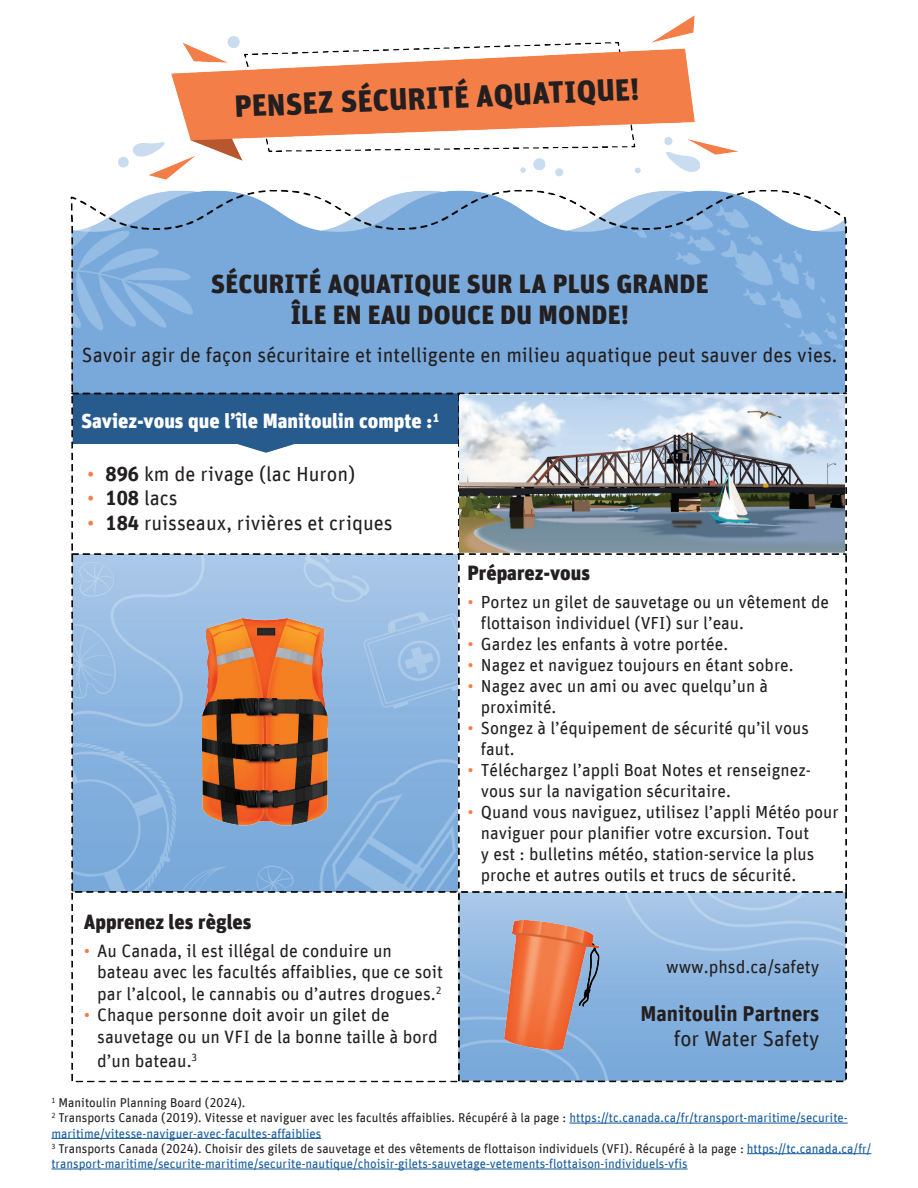
<style>
.page{position:relative;width:918px;height:1188px;background:#fff}
.page>*{position:absolute;margin:0;border:0;box-sizing:border-box;transform-origin:0 0}
.t1{font:900 30.45px "Unit Pro";color:#231f20}
.t2{font:900 26.25px/31.5px "Unit Pro";letter-spacing:.01em;color:#231f20;text-align:center}
.t3{font:700 21.6px "Unit Pro";color:#231f20}
.t4{font:21.6px "Unit Pro";color:#231f20}
.t5{font:20.4px "Unit Pro";color:#231f20}
.t6{font:900 20.4px "Unit Pro";color:#fff}
.t7{font:900 20.4px "Unit Pro";color:#231f20}
.t8{font:18px/21.6px "Unit Pro";color:#231f20}
.t9{font:17.4px/21px "Unit Pro";color:#231f20}
.t10{font:12.75px/15.3px "Unit Pro";color:#175d9e}
.t11{font:12.75px "Unit Pro";color:#231f20}
.s1{color:#f47d48}
.s2{font-weight:700}
.s3{color:#231f20}
</style>
<div class="page">
<img style="left:69px;top:15px;width:777px;height:1140px">
<img style="left:459px;top:396px;width:386px;height:157px">
<img style="left:202px;top:619px;width:125px;height:206px">
<img style="left:504px;top:921px;width:95px;height:128px">
<hr style="left:569px;top:1123px;width:279px;height:1px;background:#175d9e">
<hr style="left:51px;top:1138px;width:270px;height:1px;background:#175d9e">
<hr style="left:747px;top:1153px;width:124px;height:1px;background:#175d9e">
<hr style="left:51px;top:1168px;width:637px;height:2px;background:#175d9e">
<h1 class="t1" style="left:234px;top:82px;width:406px;rotate:-2deg">PENSEZ SÉCURITÉ AQUATIQUE!</h1>
<h2 class="t2" style="left:211px;top:266px;width:499px">SÉCURITÉ AQUATIQUE SUR LA PLUS GRANDE<br>ÎLE EN EAU DOUCE DU MONDE!</h2>
<h2 class="t5" style="left:82px;top:341px;width:757px">Savoir agir de façon sécuritaire et intelligente en milieu aquatique peut sauver des vies.</h2>
<h3 class="t6" style="left:81px;top:406px;width:360px">Saviez-vous que l’île Manitoulin compte :<sup>1</sup></h3>
<p class="t5" style="left:87px;top:459px;width:270px"><span class="s1">•</span> <span class="s2">896</span> km de rivage (lac Huron)</p>
<p class="t5" style="left:87px;top:484px;width:92px"><span class="s1">•</span> <span class="s2">108</span> lacs</p>
<p class="t5" style="left:87px;top:508px;width:307px"><span class="s1">•</span> <span class="s2">184</span> ruisseaux, rivières et criques</p>
<h3 class="t7" style="left:84px;top:906px;width:169px">Apprenez les règles</h3>
<p class="t8" style="left:97px;top:939px;width:347px;text-indent:-13px"><span class="s1">•</span> Au Canada, il est illégal de conduire un bateau avec les facultés affaiblies, que ce soit par l’alcool, le cannabis ou d’autres drogues.<sup>2</sup></p>
<p class="t8" style="left:97px;top:1004px;width:342px;text-indent:-13px"><span class="s1">•</span> Chaque personne doit avoir un gilet de sauvetage ou un VFI de la bonne taille à bord</p>
<p class="t8" style="left:97px;top:1050px;width:102px">d’un bateau.<sup>3</sup></p>
<h3 class="t7" style="left:467px;top:558px;width:124px">Préparez-vous</h3>
<p class="t9" style="left:481px;top:591px;width:350px;text-indent:-14px"><span class="s1">•</span> Portez un gilet de sauvetage ou un vêtement de flottaison individuel (VFI) sur l’eau.</p>
<p class="t9" style="left:467px;top:632px;width:262px"><span class="s1">•</span> Gardez les enfants à votre portée.</p>
<p class="t9" style="left:467px;top:653px;width:328px"><span class="s1">•</span> Nagez et naviguez toujours en étant sobre.</p>
<p class="t9" style="left:481px;top:674px;width:289px;text-indent:-14px"><span class="s1">•</span> Nagez avec un ami ou avec quelqu’un à proximité.</p>
<p class="t9" style="left:481px;top:716px;width:330px;text-indent:-14px"><span class="s1">•</span> Songez à l’équipement de sécurité qu’il vous faut.</p>
<p class="t9" style="left:481px;top:758px;width:332px;text-indent:-14px"><span class="s1">•</span> Téléchargez l’appli Boat Notes et renseignez&shy;vous sur la navigation sécuritaire.</p>
<p class="t9" style="left:481px;top:800px;width:359px;text-indent:-14px"><span class="s1">•</span> Quand vous naviguez, utilisez l’appli Météo pour naviguer pour planifier votre excursion. Tout<br>y est : bulletins météo, station-service la plus proche et autres outils et trucs de sécurité.</p>
<p class="t8" style="left:666px;top:956px;width:155px">www.phsd.ca/safety</p>
<p class="t3" style="left:641px;top:997px;width:181px">Manitoulin Partners</p>
<p class="t4" style="left:674px;top:1024px;width:147px">for Water Safety</p>
<p class="t11" style="left:51px;top:1094px;width:196px"><sup>1</sup> Manitoulin Planning Board (2024).</p>
<p class="t10" style="left:51px;top:1110px;width:798px"><sup>2</sup> <span class="s3">Transports Canada (2019). Vitesse et naviguer avec les facultés affaiblies. Récupéré à la page :</span> https://tc.canada.ca/fr/transport-maritime/securite&shy;maritime/vitesse-naviguer-avec-facultes-affaiblies</p>
<p class="t10" style="left:51px;top:1140px;width:822px"><sup>3</sup> <span class="s3">Transports Canada (2024). Choisir des gilets de sauvetage et des vêtements de flottaison individuels (VFI). Récupéré à la page :</span> https://tc.canada.ca/fr/ transport-maritime/securite-maritime/securite-nautique/choisir-gilets-sauvetage-vetements-flottaison-individuels-vfis</p>
</div>
